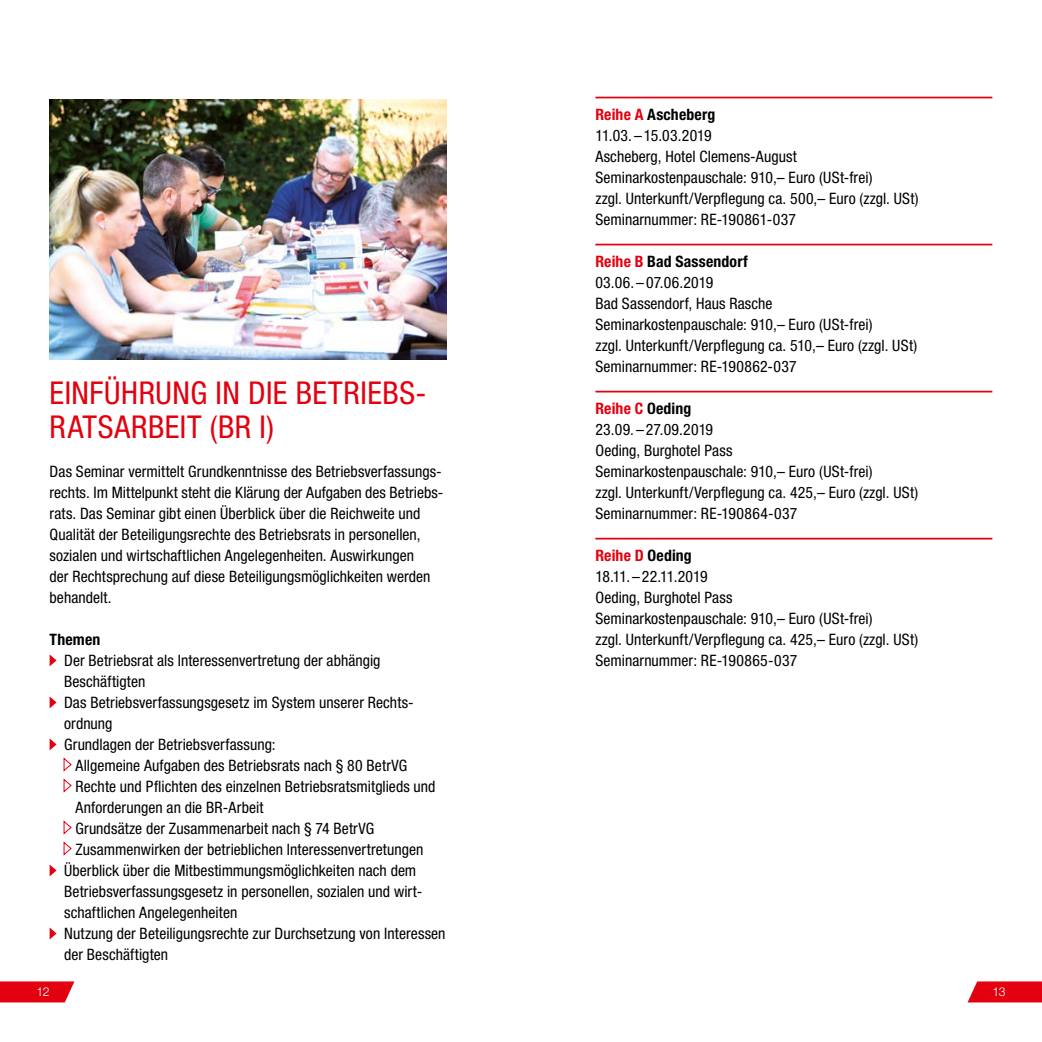
<style>
.page{position:relative;width:1042px;height:1042px;background:#fff}
.page>*{position:absolute;margin:0;border:0;box-sizing:border-box;transform-origin:0 0}
.t1{font:condensed 31.5px/33.2px "Helvetica Neue LT Std";letter-spacing:.015em;color:#e3000f}
.t2{font:condensed 15.75px/21px "Helvetica Neue LT Std";letter-spacing:.005em;color:#000}
.t3{font:700 condensed 15.75px "Helvetica Neue LT Std";letter-spacing:.01em;color:#000}
.t4{font:300 12.25px "Helvetica Neue LT Std";color:#fff}
.s1{font-weight:700;color:#e3000f}
.s2{font-weight:700}
</style>
<div class="page">
<svg style="left:50px;top:655px;width:7px;height:11px"></svg>
<svg style="left:50px;top:697px;width:7px;height:11px"></svg>
<svg style="left:50px;top:739px;width:7px;height:11px"></svg>
<svg style="left:63px;top:757px;width:9px;height:36px"></svg>
<svg style="left:63px;top:820px;width:9px;height:36px"></svg>
<svg style="left:50px;top:865px;width:7px;height:11px"></svg>
<svg style="left:50px;top:928px;width:7px;height:11px"></svg>
<hr style="left:595px;top:97px;width:397px;height:1px;background:#e3000f">
<hr style="left:595px;top:244px;width:397px;height:1px;background:#e3000f">
<hr style="left:595px;top:391px;width:397px;height:1px;background:#e3000f">
<hr style="left:595px;top:538px;width:397px;height:1px;background:#e3000f">
<svg style="left:0;top:981px;width:74px;height:21px;background:#e51421"></svg>
<svg style="left:967px;top:981px;width:75px;height:21px;background:#e51725"></svg>
<img style="left:50px;top:99px;width:396px;height:261px">
<h1 class="t1" style="left:50px;top:376px;width:379px">EINFÜHRUNG IN DIE BETRIEBS-<br>RATSARBEIT (BR I)</h1>
<p class="t2" style="left:50px;top:461px;width:395px">Das Seminar vermittelt Grundkenntnisse des Betriebsverfassungs&shy;rechts. Im Mittelpunkt steht die Klärung der Aufgaben des Betriebs&shy;rats. Das Seminar gibt einen Überblick über die Reichweite und Qualität der Beteiligungsrechte des Betriebsrats in personellen, sozialen und wirtschaftlichen Angelegenheiten. Auswirkungen<br>der Rechtsprechung auf diese Beteiligungsmöglichkeiten werden behandelt.</p>
<p class="t3" style="left:50px;top:630px;width:52px">Themen</p>
<p class="t2" style="left:64px;top:650px;width:351px">Der Betriebsrat als Interessenvertretung der abhängig Beschäftigten<br>Das Betriebsverfassungsgesetz im System unserer Rechts&shy;ordnung<br>Grundlagen der Betriebsverfassung:</p>
<p class="t2" style="left:75px;top:755px;width:333px">Allgemeine Aufgaben des Betriebsrats nach § 80 BetrVG</p>
<p class="t2" style="left:75px;top:776px;width:361px">Rechte und Pflichten des einzelnen Betriebsratsmitglieds und</p>
<p class="t2" style="left:75px;top:797px;width:189px">Anforderungen an die BR-Arbeit</p>
<p class="t2" style="left:75px;top:818px;width:300px">Grundsätze der Zusammenarbeit nach § 74 BetrVG</p>
<p class="t2" style="left:75px;top:839px;width:349px">Zusammenwirken der betrieblichen Interessenvertretungen</p>
<p class="t2" style="left:64px;top:860px;width:354px">Überblick über die Mitbestimmungsmöglichkeiten nach dem</p>
<p class="t2" style="left:64px;top:881px;width:359px">Betriebsverfassungsgesetz in personellen, sozialen und wirt-</p>
<p class="t2" style="left:64px;top:902px;width:175px">schaftlichen Angelegenheiten</p>
<p class="t2" style="left:64px;top:923px;width:383px">Nutzung der Beteiligungsrechte zur Durchsetzung von Interessen</p>
<p class="t2" style="left:64px;top:944px;width:106px">der Beschäftigten</p>
<p class="t2" style="left:595px;top:104px;width:325px"><span class="s1">Reihe A</span> <span class="s2">Ascheberg<br></span>11.03. –15.03.2019<br>Ascheberg, Hotel Clemens-August Seminarkostenpauschale: 910,– Euro (USt-frei)<br>zzgl. Unterkunft/Verpflegung ca. 500,– Euro (zzgl. USt)<br>Seminarnummer: RE-190861-037</p>
<p class="t2" style="left:595px;top:251px;width:323px"><span class="s1">Reihe B</span> <span class="s2">Bad Sassendorf<br></span>03.06.–07.06.2019<br>Bad Sassendorf, Haus Rasche Seminarkostenpauschale: 910,– Euro (USt-frei)<br>zzgl. Unterkunft/Verpflegung ca. 510,– Euro (zzgl. USt)<br>Seminarnummer: RE-190862-037</p>
<p class="t2" style="left:595px;top:398px;width:324px"><span class="s1">Reihe C</span> <span class="s2">Oeding<br></span>23.09.–27.09.2019<br>Oeding, Burghotel Pass<br>Seminarkostenpauschale: 910,– Euro (USt-frei)<br>zzgl. Unterkunft/Verpflegung ca. 425,– Euro (zzgl. USt)<br>Seminarnummer: RE-190864-037</p>
<p class="t2" style="left:595px;top:545px;width:324px"><span class="s1">Reihe D</span> <span class="s2">Oeding<br></span>18.11. –22.11.2019<br>Oeding, Burghotel Pass<br>Seminarkostenpauschale: 910,– Euro (USt-frei)<br>zzgl. Unterkunft/Verpflegung ca. 425,– Euro (zzgl. USt)<br>Seminarnummer: RE-190865-037</p>
<p class="t4" style="left:37px;top:984px;width:15px">12</p>
<p class="t4" style="left:992px;top:984px;width:15px">13</p>
</div>
